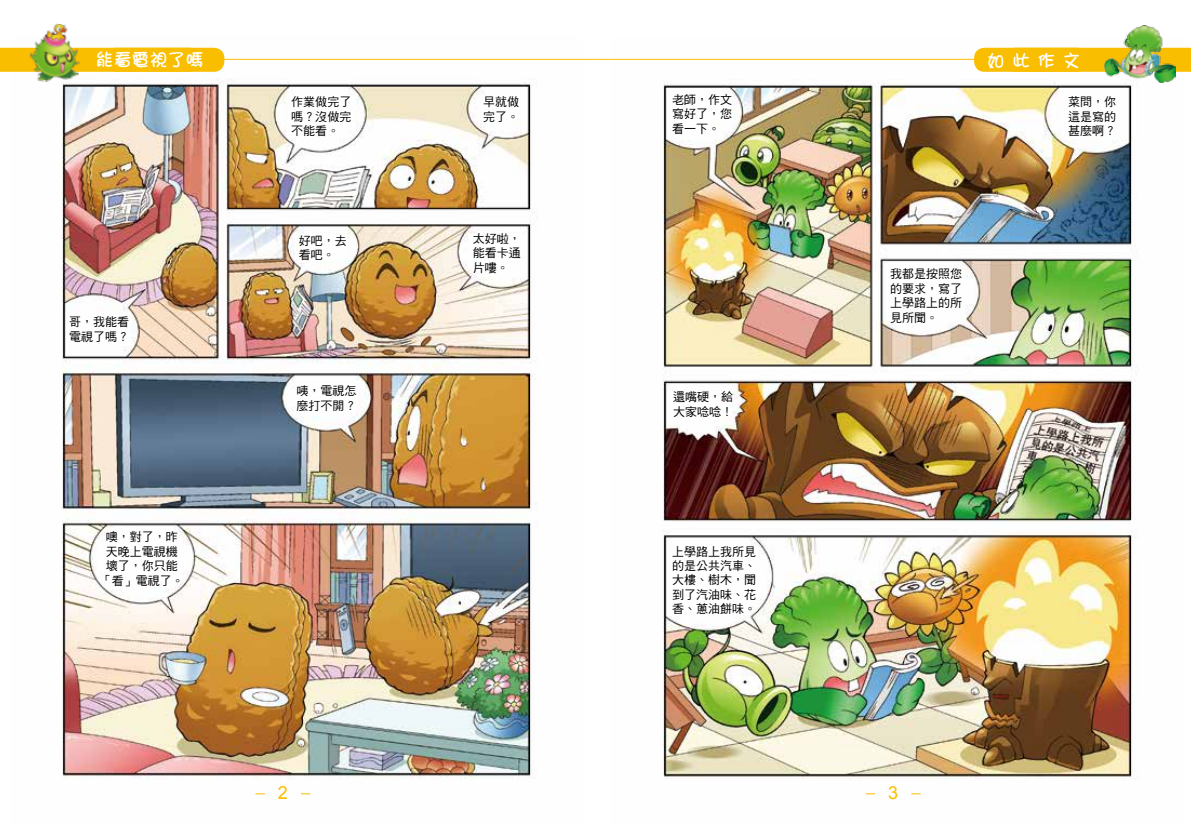
<style>
.page{position:relative;width:1191px;height:830px;background:#fff}
.page>*{position:absolute;margin:0;border:0;box-sizing:border-box;transform-origin:0 0}
.t1{font:18px "DF Girl HK W7";color:#fff}
.t2{font:18px "Arial";color:#fabe00}
.t3{font:12px/14.4px "DF Hei HK W5";color:#000;text-align:justify}
</style>
<div class="page">
<img style="left:611px;top:47px;width:572px;height:748px">
<img style="left:10px;top:47px;width:573px;height:748px">
<svg style="left:0;top:48px;width:113px;height:24px"></svg>
<hr style="left:150px;top:59px;width:445px;height:1px;background:#fabe00">
<hr style="left:595px;top:59px;width:502px;height:1px;background:#fabe00">
<svg style="left:1079px;top:48px;width:112px;height:24px"></svg>
<div style="left:106px;top:48px;width:118px;height:24px;background:#fabe00;border-radius:11px"></div>
<div style="left:974px;top:48px;width:112px;height:24px;background:#fabe00;border-radius:10px"></div>
<img style="left:27px;top:23px;width:57px;height:62px">
<img style="left:1104px;top:26px;width:71px;height:57px">
<h1 class="t1" style="left:96px;top:50px;width:109px">能看電視了嗎</h1>
<h1 class="t1" style="left:987px;top:50px;width:95px">如 此 作 文</h1>
<p class="t3" style="left:1068px;top:94px;width:49px">菜問，你這是寫的甚麼啊？</p>
<p class="t3" style="left:672px;top:92px;width:61px">老師，作文寫好了，您看一下。</p>
<p class="t3" style="left:291px;top:94px;width:61px">作業做完了嗎？沒做完不能看。</p>
<p class="t3" style="left:483px;top:94px;width:37px">早就做完了。</p>
<p class="t3" style="left:69px;top:314px;width:61px">哥，我能看電視了嗎？</p>
<p class="t3" style="left:100px;top:529px;width:85px;text-align:center">噢，對了，昨天晚上電視機壞了，你只能「看」電視了。</p>
<p class="t3" style="left:299px;top:233px;width:49px">好吧，去看吧。</p>
<p class="t3" style="left:473px;top:231px;width:49px">太好啦，能看卡通片嘍。</p>
<p class="t3" style="left:296px;top:383px;width:61px">咦，電視怎麼打不開？</p>
<p class="t3" style="left:673px;top:389px;width:61px">還嘴硬，給大家唸唸！</p>
<p class="t3" style="left:672px;top:543px;width:85px">上學路上我所見的是公共汽車、大樓、樹木，聞到了汽油味、花香、蔥油餅味。</p>
<p class="t3" style="left:890px;top:266px;width:73px">我都是按照您的要求，寫了上學路上的所見所聞。</p>
<h1 class="t2" style="left:278px;top:780px;width:12px">2</h1>
<h1 class="t2" style="left:888px;top:780px;width:12px">3</h1>
</div>
